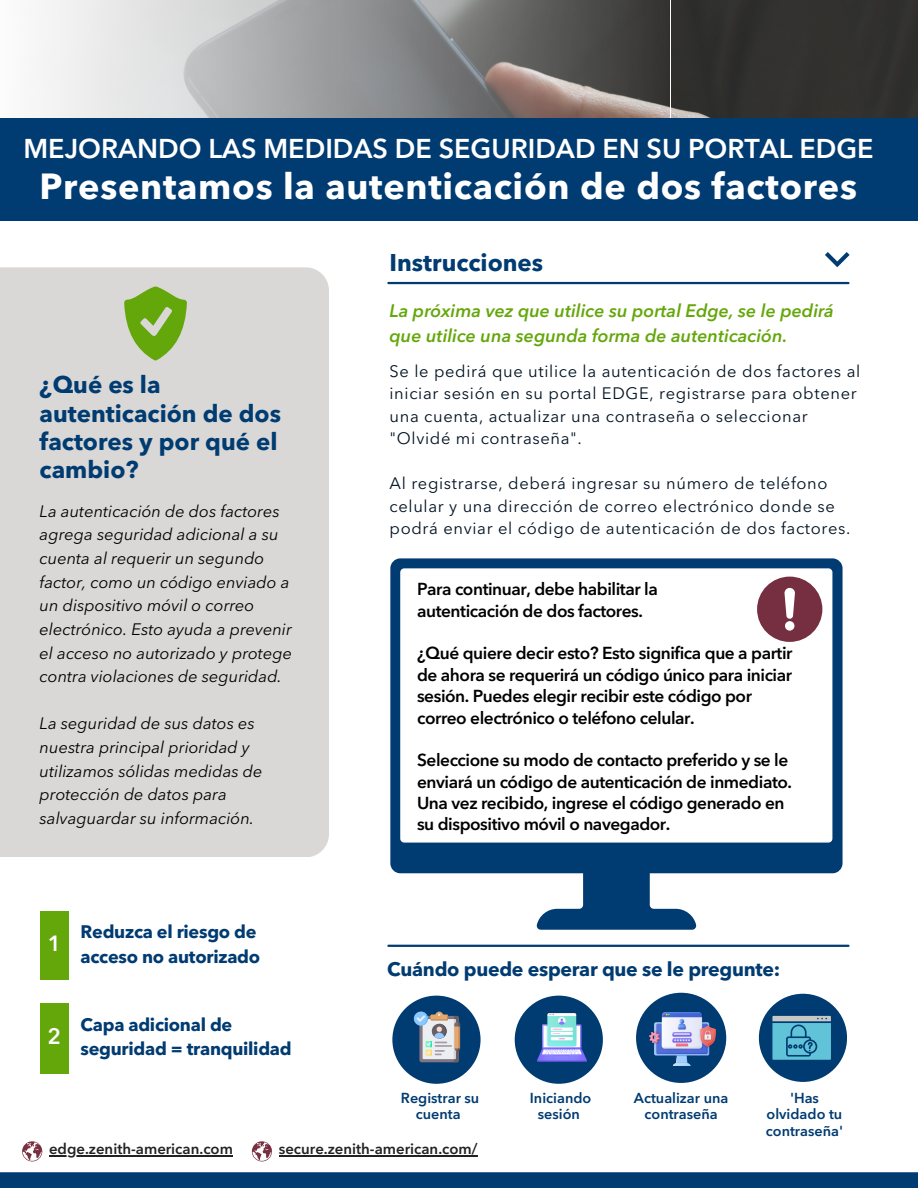
<style>
.page{position:relative;width:918px;height:1188px;background:#fff}
.page>*{position:absolute;margin:0;border:0;box-sizing:border-box;transform-origin:0 0}
.t1{font:700 36px "Avenir Next LT Pro";letter-spacing:.02em;color:#fff}
.t2{font:600 27px "Avenir Next LT Pro";color:#fff}
.t3{font:700 24px/28.2px "Avenir Next LT Pro";color:#003b71}
.t4{font:600 22.2px "Avenir Next LT Pro";color:#fff}
.t5{font:600 21.75px "Avenir Next LT Pro";color:#fff}
.t6{font:700 19.5px "Avenir Next LT Pro";letter-spacing:-.015em;color:#003b71}
.t7{font:italic 600 18px/24.8px "Avenir Next LT Pro";color:#64a70b}
.t8{font:700 18px/24.8px "Avenir Next LT Pro";letter-spacing:-.015em;color:#003b71}
.t9{font:600 17.25px/21.3px "Avenir Next LT Pro";letter-spacing:-.025em;color:#000}
.t10{font:italic 16.5px/23.7px "Avenir Next LT Pro";color:#000}
.t11{font:16.5px/22.5px "Avenir Next LT Pro";letter-spacing:.04em;color:#001222}
.t12{font:600 14.85px "Avenir Next LT Pro";color:#222}
.t13{font:600 14.4px/16.8px "Avenir Next LT Pro";color:#003b71;text-align:center}
</style>
<div class="page">
<hr style="left:388px;top:282px;width:460px;height:2px;background:#003b71">
<svg style="left:825px;top:252px;width:25px;height:15px"></svg>
<svg style="left:252px;top:1141px;width:20px;height:20px"></svg>
<div style="left:671px;top:0;width:247px;height:118px;background:#31302e"></div>
<div style="left:0;top:1172px;width:918px;height:16px;background:#003b71"></div>
<div style="left:515px;top:996px;width:88px;height:88px;background:#003b71;border-radius:50%"></div>
<img style="left:538px;top:1014px;width:48px;height:48px">
<div style="left:759px;top:994px;width:88px;height:88px;background:#003b71;border-radius:50%"></div>
<svg style="left:772px;top:1016px;width:59px;height:44px"></svg>
<div style="left:636px;top:993px;width:90px;height:90px;background:#003b71;border-radius:50%"></div>
<img style="left:649px;top:1013px;width:67px;height:52px">
<div style="left:392px;top:996px;width:89px;height:88px;background:#003b71;border-radius:50%"></div>
<svg style="left:413px;top:1011px;width:47px;height:51px"></svg>
<svg style="left:22px;top:1141px;width:20px;height:20px"></svg>
<div style="left:0;top:267px;width:329px;height:590px;background:#d9d8d6"></div>
<div style="left:0;top:118px;width:918px;height:102px;background:#003b71"></div>
<svg style="left:41px;top:0;width:629px;height:118px"></svg>
<div style="left:40px;top:911px;width:29px;height:69px;background:#64a70b"></div>
<div style="left:40px;top:1004px;width:29px;height:70px;background:#64a70b"></div>
<hr style="left:388px;top:945px;width:460px;height:2px;background:#003b71">
<svg style="left:390px;top:558px;width:453px;height:372px"></svg>
<svg style="left:757px;top:577px;width:65px;height:65px"></svg>
<svg style="left:124px;top:287px;width:63px;height:73px"></svg>
<hr style="left:49px;top:1155px;width:184px;height:2px;background:#222">
<hr style="left:279px;top:1155px;width:199px;height:2px;background:#222">
<h2 class="t2" style="left:23px;top:137px;width:852px">MEJORANDO LAS MEDIDAS DE SEGURIDAD EN SU PORTAL EDGE</h2>
<h1 class="t1" style="left:39px;top:172px;width:819px">Presentamos la autenticación de dos factores</h1>
<p class="t3" style="left:390px;top:251px;width:155px">Instrucciones</p>
<h3 class="t7" style="left:390px;top:300px;width:446px">La próxima vez que utilice su portal Edge, se le pedirá que utilice una segunda forma de autenticación.</h3>
<h3 class="t3" style="left:40px;top:373px;width:243px">¿Qué es la autenticación de dos factores y por qué el cambio?</h3>
<h5 class="t11" style="left:390px;top:361px;width:472px">Se le pedirá que utilice la autenticación de dos factores al iniciar sesión en su portal EDGE, registrarse para obtener una cuenta, actualizar una contraseña o seleccionar "Olvidé mi contraseña".</h5>
<h5 class="t11" style="left:390px;top:474px;width:463px">Al registrarse, deberá ingresar su número de teléfono celular y una dirección de correo electrónico donde se podrá enviar el código de autenticación de dos factores.</h5>
<p class="t10" style="left:40px;top:501px;width:254px">La autenticación de dos factores agrega seguridad adicional a su cuenta al requerir un segundo factor, como un código enviado a un dispositivo móvil o correo electrónico. Esto ayuda a prevenir el acceso no autorizado y protege contra violaciones de seguridad.</p>
<p class="t10" style="left:40px;top:713px;width:224px">La seguridad de sus datos es nuestra principal prioridad y utilizamos sólidas medidas de protección de datos para salvaguardar su información.</p>
<h4 class="t9" style="left:417px;top:580px;width:242px">Para continuar, debe habilitar la autenticación de dos factores.</h4>
<h3 class="t9" style="left:417px;top:644px;width:377px">¿Qué quiere decir esto? Esto significa que a partir de ahora se requerirá un código único para iniciar sesión. Puedes elegir recibir este código por correo electrónico o teléfono celular.</h3>
<p class="t9" style="left:417px;top:751px;width:376px">Seleccione su modo de contacto preferido y se le enviará un código de autenticación de inmediato.<br>Una vez recibido, ingrese el código generado en su dispositivo móvil o navegador.</p>
<p class="t5" style="left:48px;top:935px;width:15px">1</p>
<h2 class="t8" style="left:81px;top:921px;width:181px">Reduzca el riesgo de acceso no autorizado</h2>
<h3 class="t4" style="left:47px;top:1027px;width:15px">2</h3>
<p class="t8" style="left:81px;top:1014px;width:213px">Capa adicional de seguridad = tranquilidad</p>
<h4 class="t6" style="left:387px;top:961px;width:395px">Cuándo puede esperar que se le pregunte:</h4>
<h5 class="t13" style="left:401px;top:1090px;width:80px">Registrar su cuenta</h5>
<h2 class="t13" style="left:530px;top:1090px;width:63px">Iniciando sesión</h2>
<h5 class="t13" style="left:766px;top:1090px;width:79px">'Has olvidado tu contraseña'</h5>
<p class="t13" style="left:634px;top:1090px;width:96px">Actualizar una contraseña</p>
<p class="t12" style="left:49px;top:1143px;width:185px">edge.zenith-american.com</p>
<h4 class="t12" style="left:279px;top:1143px;width:200px">secure.zenith-american.com/</h4>
</div>
